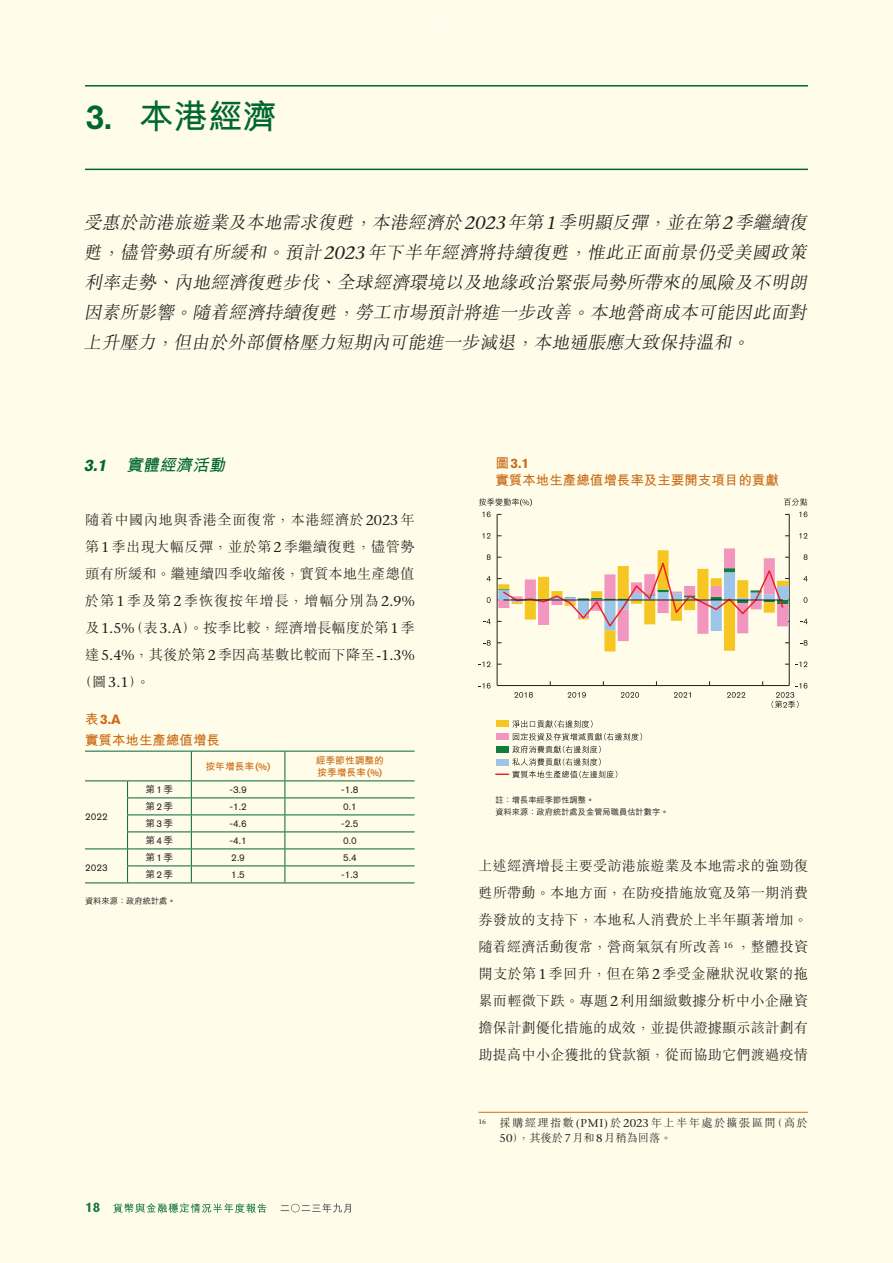
<style>
.page{position:relative;width:893px;height:1263px;background:#fff}
.page>*{position:absolute;margin:0;border:0;box-sizing:border-box;transform-origin:0 0}
.t1{font:700 34.5px "M Hei HK";color:#006734}
.t2{font:italic 300 18px/30px "M Sung HK";color:#231f20;text-align:justify}
.Text{font:italic 700 16.5px "M Hei HK";color:#006734}
.Text-2{font:300 14.25px/27px "M Sung HK";letter-spacing:.005em;color:#231f20;text-align:justify}
.Text-3{font:300 14.25px "M Sung HK";letter-spacing:.035em;color:#231f20}
.Text-4{font:300 14.25px "M Sung HK";letter-spacing:.065em;color:#231f20}
.Text-5{font:300 14.25px "M Sung HK";letter-spacing:.025em;color:#231f20}
.t3{font:700 13.5px/20.7px "M Hei HK";color:#ca6c17}
.Page18{font:300 11.25px/15px "M Sung HK";letter-spacing:.12em;color:#231f20}
.t4{font:9.75px/17px "Akzidenz Grotesk BQ";color:#231f20}
.t5{font:700 9.75px/12.8px "M Hei HK";color:#ca6c17}
.t6{font:500 9.75px/17px "M Hei HK";color:#231f20}
.Page18-2{font:500 8.25px/12.6px "M Hei HK";color:#231f20}
.t7{font:500 8.25px "Stone Serif Std";color:#231f20}
.s1{font-family:"Akzidenz Grotesk BQ";font-weight:500}
.s2{font-family:"Stone Serif Std";font-weight:500}
.s3{font-family:"Akzidenz Grotesk BQ"}
.s4{font-family:"Akzidenz Grotesk BQ";font-weight:400}
</style>
<div class="page">
<div style="left:0;top:0;width:892px;height:1263px;background:#fffde9"></div>
<svg style="left:113px;top:1203px;width:153px;height:10px;background:#b5d1b5"></svg>
<svg style="left:281px;top:1203px;width:70px;height:10px"></svg>
<svg style="left:86px;top:1202px;width:14px;height:10px"></svg>
<svg style="left:892px;top:0;width:1px;height:1263px"></svg>
<hr style="left:85px;top:85px;width:723px;height:2px;background:#006734">
<hr style="left:85px;top:169px;width:723px;height:1px;background:#006734">
<hr style="left:85px;top:751px;width:43px;height:1px;background:#006734">
<hr style="left:128px;top:751px;width:63px;height:1px;background:#006734">
<hr style="left:285px;top:751px;width:130px;height:1px;background:#006734">
<hr style="left:285px;top:780px;width:130px;height:1px;background:#006734">
<hr style="left:127px;top:797px;width:64px;height:1px;background:#006734">
<hr style="left:191px;top:797px;width:94px;height:1px;background:#006734">
<hr style="left:285px;top:797px;width:130px;height:1px;background:#006734">
<hr style="left:127px;top:814px;width:64px;height:1px;background:#006734">
<hr style="left:191px;top:814px;width:94px;height:1px;background:#006734">
<hr style="left:285px;top:814px;width:130px;height:1px;background:#006734">
<hr style="left:191px;top:882px;width:94px;height:1px;background:#006734">
<hr style="left:285px;top:882px;width:130px;height:1px;background:#006734">
<hr style="left:191px;top:865px;width:94px;height:1px;background:#006734">
<hr style="left:285px;top:865px;width:130px;height:1px;background:#006734">
<hr style="left:85px;top:882px;width:43px;height:1px;background:#006734">
<hr style="left:127px;top:831px;width:64px;height:1px;background:#006734">
<hr style="left:191px;top:831px;width:94px;height:1px;background:#006734">
<hr style="left:128px;top:848px;width:63px;height:1px;background:#006734">
<hr style="left:191px;top:848px;width:94px;height:1px;background:#006734">
<hr style="left:127px;top:865px;width:64px;height:1px;background:#006734">
<hr style="left:128px;top:882px;width:63px;height:1px;background:#006734">
<hr style="left:285px;top:831px;width:130px;height:1px;background:#006734">
<hr style="left:285px;top:848px;width:130px;height:1px;background:#006734">
<hr style="left:85px;top:780px;width:43px;height:1px;background:#006734">
<hr style="left:85px;top:848px;width:43px;height:1px;background:#006734">
<hr style="left:191px;top:751px;width:94px;height:1px;background:#006734">
<svg style="left:191px;top:751px;width:1px;height:131px"></svg>
<svg style="left:285px;top:751px;width:1px;height:131px"></svg>
<hr style="left:128px;top:780px;width:63px;height:1px;background:#006734">
<hr style="left:191px;top:780px;width:94px;height:1px;background:#006734">
<svg style="left:127px;top:781px;width:1px;height:101px"></svg>
<svg style="left:479px;top:683px;width:12px;height:5px"></svg>
<svg style="left:479px;top:661px;width:11px;height:6px"></svg>
<svg style="left:484px;top:640px;width:7px;height:6px"></svg>
<svg style="left:484px;top:619px;width:7px;height:5px"></svg>
<svg style="left:487px;top:597px;width:4px;height:6px"></svg>
<svg style="left:487px;top:576px;width:4px;height:5px"></svg>
<svg style="left:482px;top:533px;width:8px;height:5px"></svg>
<svg style="left:487px;top:554px;width:4px;height:6px"></svg>
<svg style="left:796px;top:661px;width:11px;height:6px"></svg>
<svg style="left:800px;top:640px;width:7px;height:6px"></svg>
<svg style="left:800px;top:619px;width:7px;height:5px"></svg>
<svg style="left:803px;top:597px;width:4px;height:6px"></svg>
<svg style="left:803px;top:576px;width:4px;height:5px"></svg>
<svg style="left:799px;top:533px;width:8px;height:5px"></svg>
<svg style="left:803px;top:554px;width:4px;height:6px"></svg>
<hr style="left:497px;top:514px;width:1px;height:171px;background:#231f20">
<hr style="left:789px;top:514px;width:1px;height:171px;background:#231f20">
<hr style="left:497px;top:685px;width:292px;height:1px;background:#231f20">
<svg style="left:515px;top:692px;width:18px;height:6px"></svg>
<svg style="left:727px;top:692px;width:18px;height:6px"></svg>
<svg style="left:674px;top:692px;width:17px;height:6px"></svg>
<svg style="left:621px;top:692px;width:18px;height:6px"></svg>
<svg style="left:568px;top:692px;width:18px;height:6px"></svg>
<svg style="left:497px;top:548px;width:292px;height:103px;background:#f2dec4"></svg>
<hr style="left:504px;top:600px;width:279px;height:1px;background:#231f20">
<svg style="left:784px;top:498px;width:23px;height:19px"></svg>
<svg style="left:479px;top:498px;width:53px;height:19px"></svg>
<svg style="left:496px;top:720px;width:146px;height:58px;background:#dedbc9"></svg>
<svg style="left:771px;top:683px;width:36px;height:25px"></svg>
<hr style="left:478px;top:1112px;width:330px;height:1px;background:#ca6c17">
<h1 class="t1" style="left:85px;top:91px;width:193px"><span class="s1">3.</span> 本港經濟</h1>
<h2 class="t2" style="left:84px;top:206px;width:729px">受惠於訪港旅遊業及本地需求復甦，本港經濟於<span class="s2">2023</span>年第<span class="s2">1</span>季明顯反彈，並在第<span class="s2">2</span>季繼續復甦，儘管勢頭有所緩和。預計<span class="s2">2023</span>年下半年經濟將持續復甦，惟此正面前景仍受美國政策利率走勢、內地經濟復甦步伐、全球經濟環境以及地緣政治緊張局勢所帶來的風險及不明朗因素所影響。隨着經濟持續復甦，勞工市場預計將進一步改善。本地營商成本可能因此面對上升壓力，但由於外部價格壓力短期內可能進一步減退，本地通脹應大致保持溫和。</h2>
<p class="Text" style="left:84px;top:453px;width:147px"><span class="s3">3.1</span> 實體經濟活動</p>
<p class="Text-3" style="left:85px;top:509px;width:331px">隨着中國內地與香港全面復常，本港經濟於<span class="s2">2023</span>年</p>
<p class="Text-5" style="left:85px;top:536px;width:331px">第<span class="s2">1</span>季出現大幅反彈，並於第<span class="s2">2</span>季繼續復甦，儘管勢</p>
<p class="Text-2" style="left:85px;top:559px;width:331px">頭有所緩和。繼連續四季收縮後，實質本地生產總值</p>
<p class="Text-4" style="left:85px;top:590px;width:331px">於第<span class="s2">1</span>季及第<span class="s2">2</span>季恢復按年增長，增幅分別為<span class="s2">2.9%</span></p>
<p class="Text-2" style="left:85px;top:613px;width:331px">及<span class="s2">1.5%</span>（表<span class="s2">3.A</span>）。按季比較，經濟增長幅度於第<span class="s2">1</span>季</p>
<p class="Text-2" style="left:85px;top:640px;width:331px">達<span class="s2">5.4%</span>，其後於第<span class="s2">2</span>季因高基數比較而下降至<span class="s2">-1.3%</span></p>
<p class="Text-2" style="left:78px;top:667px;width:74px">（圖<span class="s2">3.1</span>）。</p>
<h3 class="t3" style="left:85px;top:707px;width:136px">表<span class="s3">3.A<br></span>實質本地生產總值增長</h3>
<p class="t5" style="left:205px;top:759px;width:66px">按年增長率<span class="s1">(%)</span></p>
<p class="t5" style="left:316px;top:753px;width:70px">經季節性調整的按季增長率<span class="s1">(%)</span></p>
<p class="t6" style="left:146px;top:780px;width:29px">第<span class="s4">1</span>季</p>
<p class="t4" style="left:229px;top:781px;width:19px">-3.9</p>
<p class="t4" style="left:341px;top:781px;width:19px">-1.8</p>
<p class="t4" style="left:85px;top:808px;width:24px">2022</p>
<p class="t6" style="left:146px;top:797px;width:29px">第<span class="s4">2</span>季第<span class="s4">3</span>季</p>
<p class="t4" style="left:229px;top:798px;width:19px">-1.2 -4.6</p>
<p class="t4" style="left:341px;top:798px;width:19px">0.1 -2.5</p>
<p class="t6" style="left:146px;top:831px;width:29px">第<span class="s4">4</span>季</p>
<p class="t4" style="left:229px;top:832px;width:19px">-4.1</p>
<p class="t4" style="left:343px;top:832px;width:15px">0.0</p>
<p class="t4" style="left:85px;top:859px;width:24px">2023</p>
<p class="t6" style="left:146px;top:848px;width:29px">第<span class="s4">1</span>季第<span class="s4">2</span>季</p>
<p class="t4" style="left:231px;top:849px;width:15px">2.9<br>1.5</p>
<p class="t4" style="left:341px;top:849px;width:19px">5.4 -1.3</p>
<p class="Page18-2" style="left:85px;top:894px;width:92px">資料來源：政府統計處。</p>
<h3 class="t3" style="left:495px;top:454px;width:285px;line-height:16.5px">圖<span class="s3">3.1<br></span>實質本地生產總值增長率及主要開支項目的貢獻</h3>
<p class="Page18-2" style="left:495px;top:792px;width:175px">註：增長率經季節性調整。<br>資料來源：政府統計處及金管局職員估計數字。</p>
<p class="Text-2" style="left:478px;top:852px;width:331px">上述經濟增長主要受訪港旅遊業及本地需求的強勁復甦所帶動。本地方面，在防疫措施放寬及第一期消費券發放的支持下，本地私人消費於上半年顯著增加。隨着經濟活動復常，營商氣氛有所改善</p>
<p class="Text-2" style="left:478px;top:933px;width:331px;text-indent:258px">，整體投資開支於第<span class="s2">1</span>季回升，但在第<span class="s2">2</span>季受金融狀況收緊的拖累而輕微下跌。專題<span class="s2">2</span>利用細緻數據分析中小企融資擔保計劃優化措施的成效，並提供證據顯示該計劃有助提高中小企獲批的貸款額，從而協助它們渡過疫情</p>
<p class="t7" style="left:723px;top:940px;width:11px">16</p>
<p class="Page18" style="left:500px;top:1115px;width:310px;text-indent:-21px"><sup>16</sup> 採購經理指數<span class="s2">(PMI)</span>於<span class="s2">2023</span>年上半年處於擴張區間（高於<br><span class="s2">50</span>），其後於<span class="s2">7</span>月和<span class="s2">8</span>月稍為回落。</p>
</div>
